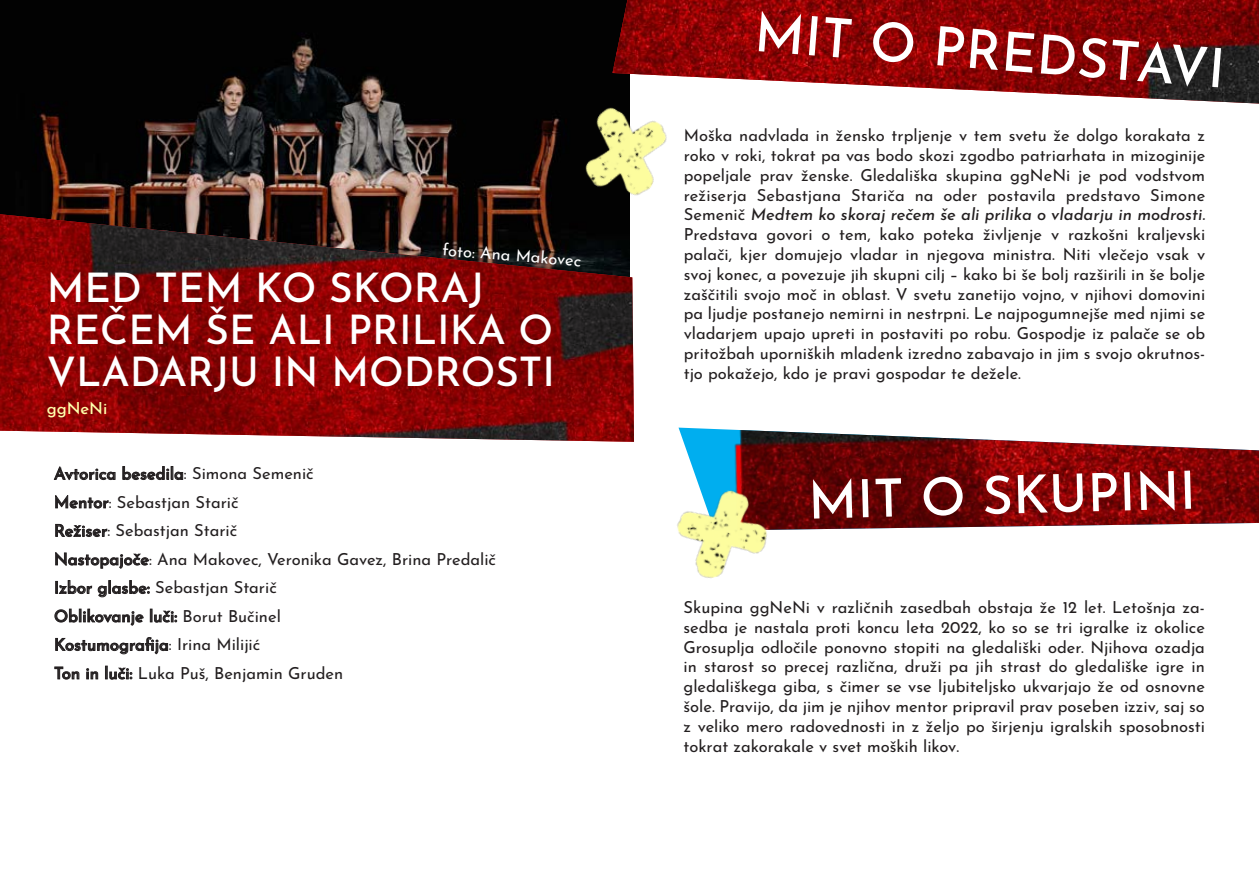
<style>
.page{position:relative;width:1259px;height:893px;background:#fff}
.page>*{position:absolute;margin:0;border:0;box-sizing:border-box;transform-origin:0 0}
.t1{font:500 54px "Josefin Sans";color:#fff}
.t2{font:500 52.5px "Josefin Sans";color:#fff}
.t3{font:500 40.5px/42px "Josefin Sans";color:#fff}
.t4{font:16.5px/19.8px "Josefin Sans";color:#231f20;text-align:justify}
.t5{font:16.5px "Josefin Sans";color:#fff}
.t6{font:500 16.5px "Josefin Sans";color:#ffffac}
.s1{font-weight:500}
.s2{font-weight:500;font-style:italic}
</style>
<div class="page">
<img style="left:0;top:0;width:612px;height:214px">
<img style="left:0;top:214px;width:634px;height:228px">
<svg style="left:122px;top:466px;width:61px;height:15px"></svg>
<svg style="left:53px;top:466px;width:63px;height:43px"></svg>
<svg style="left:55px;top:523px;width:53px;height:15px"></svg>
<svg style="left:55px;top:552px;width:94px;height:17px"></svg>
<svg style="left:55px;top:580px;width:95px;height:18px"></svg>
<svg style="left:54px;top:608px;width:124px;height:18px"></svg>
<svg style="left:55px;top:637px;width:113px;height:18px"></svg>
<svg style="left:54px;top:666px;width:26px;height:14px"></svg>
<svg style="left:86px;top:668px;width:13px;height:12px"></svg>
<svg style="left:105px;top:666px;width:28px;height:14px"></svg>
<img style="left:548px;top:74px;width:119px;height:157px">
<img style="left:612px;top:0;width:647px;height:104px">
<img style="left:678px;top:428px;width:581px;height:102px">
<img style="left:677px;top:466px;width:116px;height:112px">
<p class="t5" style="left:444px;top:235px;width:141px;rotate:5deg">foto: Ana Makovec</p>
<h3 class="t3" style="left:47px;top:261px;width:509px">Med tem ko skoraj rečem še ali prilika o vladarju in modrosti</h3>
<p class="t6" style="left:47px;top:394px;width:62px">ggNeNi</p>
<p class="t4" style="left:54px;top:457px;width:443px;line-height:28.5px;text-align:left"><span class="s1">Avtorica besedila</span>: Simona Semenič<br><span class="s1">Mentor</span>: Sebastjan Starič<br><span class="s1">Režiser</span>: Sebastjan Starič<br><span class="s1">Nastopajoče</span>: Ana Makovec, Veronika Gavez, Brina Predalič <span class="s1">Izbor glasbe:</span> Sebastjan Starič<br><span class="s1">Oblikovanje luči:</span> Borut Bučinel<br><span class="s1">Kostumografija</span>: Irina Milijić<br><span class="s1">Ton in luči:</span> Luka Puš, Benjamin Gruden</p>
<h1 class="t1" style="left:757px;top:-12px;width:254px;rotate:4deg">MIT O PRED</h1>
<h1 class="t1" style="left:1080px;top:12px;width:149px;rotate:4deg">STAVI</h1>
<p class="t4" style="left:684px;top:123px;width:523px">Moška nadvlada in žensko trpljenje v tem svetu že dolgo korakata z roko v roki, tokrat pa vas bodo skozi zgodbo patriarhata in mizoginije popeljale prav ženske. Gledališka skupina ggNeNi je pod vodstvom režiserja Sebastjana Stariča na oder postavila predstavo Simone Semenič <span class="s2">Medtem ko skoraj rečem še ali prilika o vladarju in modrosti.<br></span>Predstava govori o tem, kako poteka življenje v razkošni kraljevski palači, kjer domujejo vladar in njegova ministra. Niti vlečejo vsak v svoj konec, a povezuje jih skupni cilj – kako bi še bolj razširili in še bolje zaščitili svojo moč in oblast. V svetu zanetijo vojno, v njihovi domovini pa ljudje postanejo nemirni in nestrpni. Le najpogumnejše med njimi se vladarjem upajo upreti in postaviti po robu. Gospodje iz palače se ob pritožbah uporniških mladenk izredno zabavajo in jim s svojo okrutnos&shy;tjo pokažejo, kdo je pravi gospodar te dežele.</p>
<h2 class="t2" style="left:806px;top:458px;width:356px;rotate:-2deg">MIT O SKUPINI</h2>
<p class="t4" style="left:683px;top:595px;width:523px">Skupina ggNeNi v različnih zasedbah obstaja že 12 let. Letošnja za&shy;sedba je nastala proti koncu leta 2022, ko so se tri igralke iz okolice Grosuplja odločile ponovno stopiti na gledališki oder. Njihova ozadja in starost so precej različna, druži pa jih strast do gledališke igre in gledališkega giba, s čimer se vse ljubiteljsko ukvarjajo že od osnovne šole. Pravijo, da jim je njihov mentor pripravil prav poseben izziv, saj so z veliko mero radovednosti in z željo po širjenju igralskih sposobnosti tokrat zakorakale v svet moških likov.</p>
</div>
